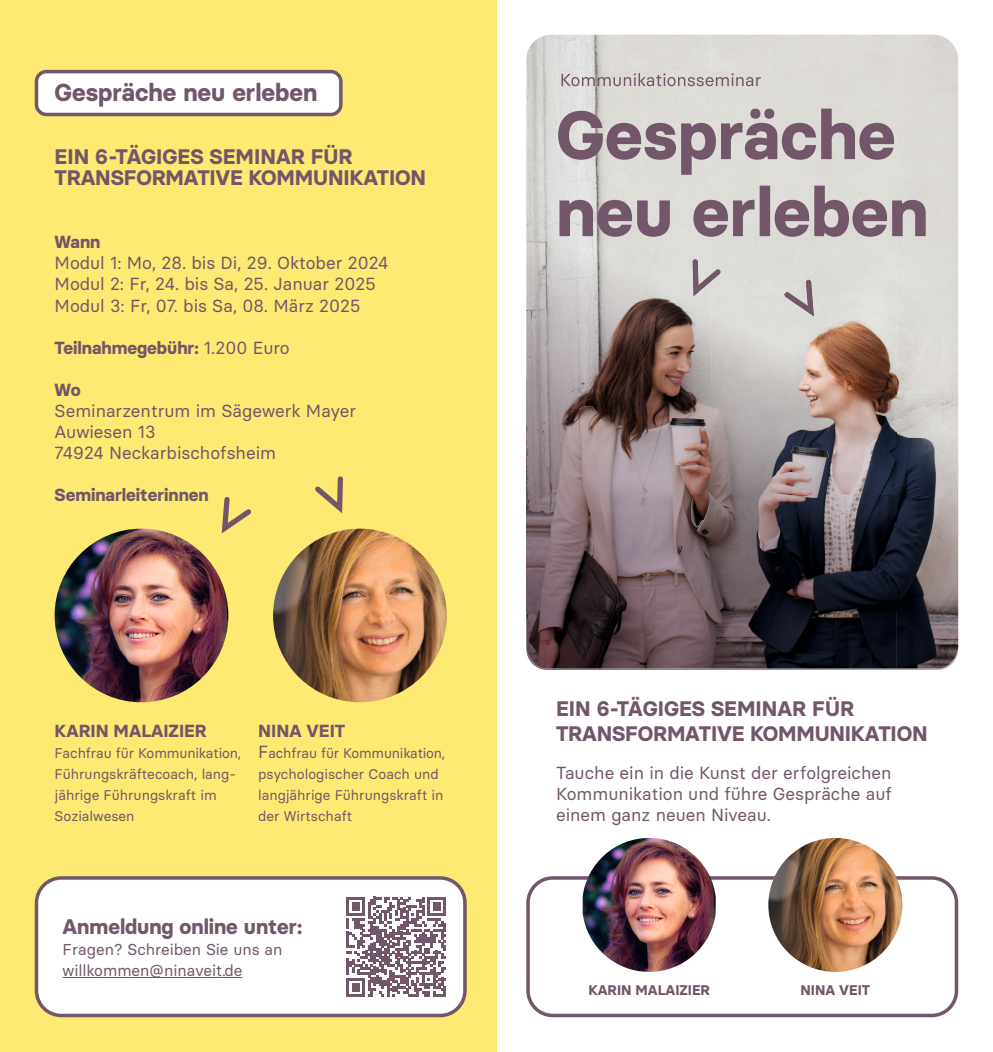
<style>
.page{position:relative;width:993px;height:1052px;background:#fff}
.page>*{position:absolute;margin:0;border:0;box-sizing:border-box;transform-origin:0 0}
.t1{font:700 24.5px "Basier Circle";color:#725669}
.t2{font:700 21px/25.2px "Basier Circle";letter-spacing:-.01em;color:#725669}
.t3{font:17.5px/21px "Basier Circle";color:#725669}
.t4{font:700 17.5px "Basier Circle";color:#725669}
.t5{font:15.75px/21px "Basier Circle";color:#725669}
.t6{font:14px/21px "Basier Circle";color:#725669}
.t7{font:700 14px "Basier Circle";color:#725669}
.s1{font-weight:400}
.s2{font-size:17.5px}
</style>
<div class="page">
<div style="left:0;top:0;width:496px;height:1052px;background:#feea73"></div>
<div style="left:36px;top:878px;width:429px;height:137px;background:#fff;border-radius:25px"></div>
<div style="left:35px;top:876px;width:431px;height:141px;border:4px solid #725669;border-radius:25px"></div>
<div style="left:36px;top:72px;width:305px;height:42px;background:#fff;border-radius:10px"></div>
<div style="left:35px;top:70px;width:307px;height:46px;border:4px solid #725669;border-radius:10px"></div>
<img style="left:55px;top:528px;width:173px;height:174px;border-radius:87px">
<img style="left:273px;top:528px;width:173px;height:174px;border-radius:87px">
<div style="left:526px;top:876px;width:431px;height:141px;border:4px solid #725669;border-radius:25px"></div>
<hr style="left:63px;top:977px;width:179px;height:1px;background:#725669">
<img style="left:582px;top:838px;width:133px;height:134px">
<img style="left:768px;top:838px;width:134px;height:134px;border-radius:67px">
<svg style="left:315px;top:476px;width:28px;height:37px"></svg>
<svg style="left:221px;top:497px;width:30px;height:37px"></svg>
<img style="left:526px;top:35px;width:431px;height:633px">
<img style="left:558px;top:109px;width:337px;height:66px">
<img style="left:559px;top:186px;width:366px;height:51px">
<svg style="left:692px;top:259px;width:28px;height:37px"></svg>
<svg style="left:783px;top:280px;width:30px;height:36px"></svg>
<img style="left:561px;top:73px;width:199px;height:13px">
<svg style="left:346px;top:897px;width:100px;height:99px"></svg>
<h1 class="t1" style="left:55px;top:78px;width:264px">Gespräche neu erleben</h1>
<p class="t2" style="left:55px;top:146px;width:373px;line-height:21px">EIN 6-TÄGIGES SEMINAR FÜR<br>TRANSFORMATIVE KOMMUNIKATION</p>
<p class="t4" style="left:55px;top:231px;width:47px">Wann</p>
<p class="t3" style="left:55px;top:252px;width:335px">Modul 1: Mo, 28. bis Di, 29. Oktober 2024<br>Modul 2: Fr, 24. bis Sa, 25. Januar 2025<br>Modul 3: Fr, 07. bis Sa, 08. März 2025</p>
<p class="t4" style="left:55px;top:336px;width:236px">Teilnahmegebühr: <span class="s1">1.200 Euro</span></p>
<p class="t4" style="left:55px;top:378px;width:28px">Wo</p>
<p class="t3" style="left:55px;top:399px;width:303px">Seminarzentrum im Sägewerk Mayer<br>Auwiesen 13<br>74924 Neckarbischofsheim</p>
<p class="t4" style="left:55px;top:483px;width:156px">Seminarleiterinnen</p>
<p class="t4" style="left:55px;top:719px;width:153px">KARIN MALAIZIER</p>
<p class="t6" style="left:55px;top:742px;width:188px">Fachfrau für Kommunikation,<br>Führungskräftecoach, lang&shy;jährige Führungskraft im<br>Sozialwesen</p>
<p class="t4" style="left:258px;top:719px;width:89px">NINA VEIT</p>
<p class="t6" style="left:258px;top:742px;width:188px"><span class="s2">F</span>achfrau für Kommunikation, psychologischer Coach und langjährige Führungskraft in der Wirtschaft</p>
<p class="t2" style="left:63px;top:913px;width:241px">Anmeldung online unter:</p>
<p class="t5" style="left:63px;top:938px;width:221px">Fragen? Schreiben Sie uns an willkommen@ninaveit.de</p>
<p class="t2" style="left:556px;top:695px;width:373px">EIN 6-TÄGIGES SEMINAR FÜR<br>TRANSFORMATIVE KOMMUNIKATION</p>
<p class="t3" style="left:556px;top:762px;width:337px;text-align:justify">Tauche ein in die Kunst der erfolgreichen Kommunikation und führe Gespräche auf einem ganz neuen Niveau.</p>
<p class="t7" style="left:588px;top:981px;width:123px">KARIN MALAIZIER</p>
<p class="t7" style="left:800px;top:981px;width:71px">NINA VEIT</p>
</div>
